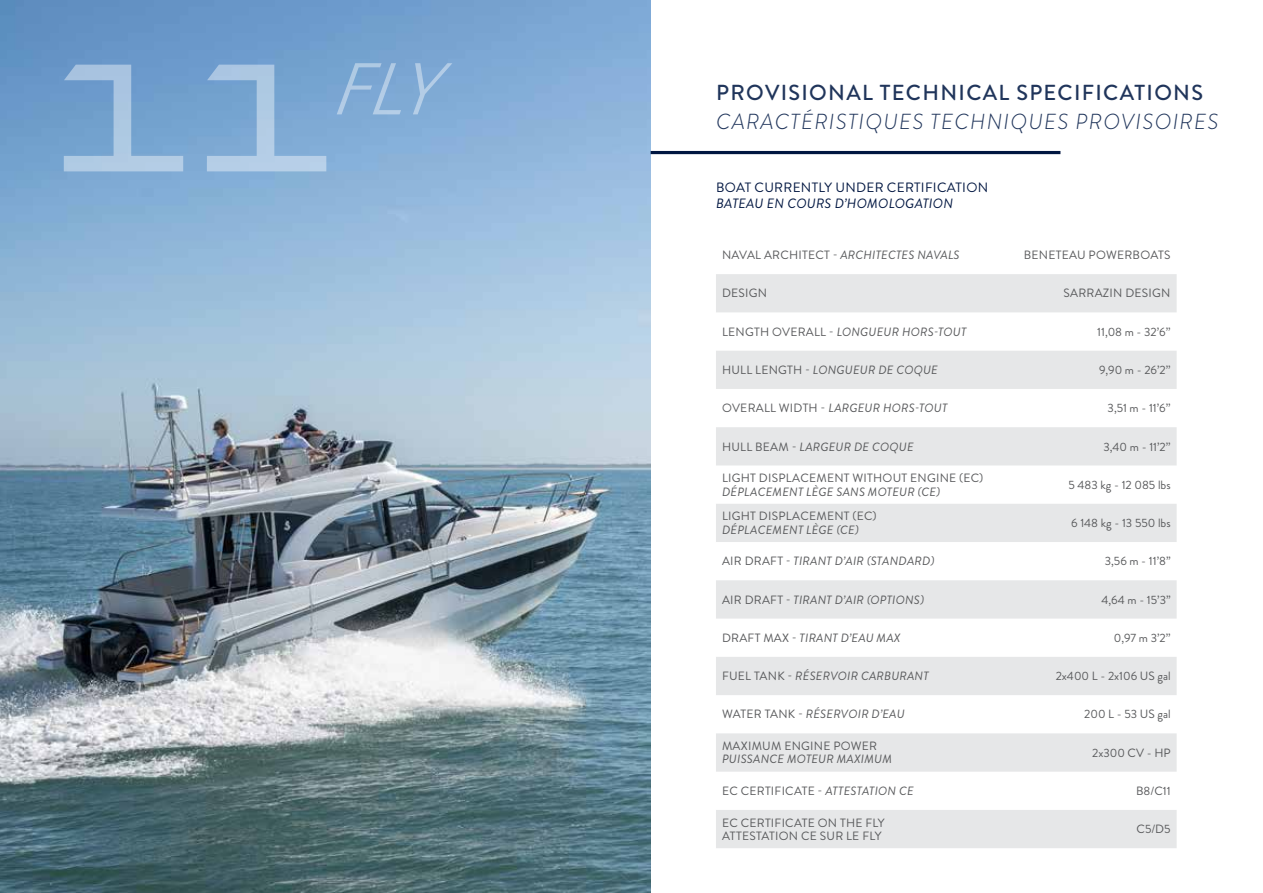
<style>
.page{position:relative;width:1263px;height:893px;background:#fff}
.page>*{position:absolute;margin:0;border:0;box-sizing:border-box;transform-origin:0 0}
.t1{font:italic 300 21.75px "Brandon Grotesque";letter-spacing:.06em;color:#20355b}
.t2{font:500 21.75px "Brandon Grotesque";letter-spacing:.06em;color:#20355b}
.t3{font:13.5px "Brandon Grotesque";letter-spacing:.02em;color:#001641}
.t4{font:italic 13.5px "Brandon Grotesque";letter-spacing:.02em;color:#001641}
.t5{font:italic 12px "Brandon Grotesque";letter-spacing:.02em;color:#58595b}
.t6{font:12px/13.5px "Brandon Grotesque";letter-spacing:.02em;color:#58595b}
.t7{font:12px "Brandon Grotesque";color:#58595b}
.s1{font-style:normal}
.s2{font-style:italic}
</style>
<div class="page">
<img style="left:0;top:0;width:651px;height:893px">
<svg style="left:716px;top:274px;width:461px;height:574px;fill:#e6e7e8"></svg>
<hr style="left:651px;top:151px;width:409px;height:3px;background:#001641">
<svg style="left:207px;top:65px;width:119px;height:106px;background:#8bb2d7"></svg>
<svg style="left:64px;top:65px;width:119px;height:106px;background:#84acd3"></svg>
<svg style="left:337px;top:63px;width:115px;height:51px;background:#86aed6"></svg>
<h1 class="t2" style="left:716px;top:78px;width:488px">PROVISIONAL TECHNICAL SPECIFICATIONS</h1>
<h1 class="t1" style="left:716px;top:106px;width:504px">CARACTÉRISTIQUES TECHNIQUES PROVISOIRES</h1>
<p class="t3" style="left:716px;top:178px;width:274px">BOAT CURRENTLY UNDER CERTIFICATION</p>
<p class="t4" style="left:716px;top:194px;width:238px">BATEAU EN COURS D’HOMOLOGATION</p>
<p class="t5" style="left:722px;top:247px;width:239px"><span class="s1">NAVAL ARCHITECT -</span> ARCHITECTES NAVALS</p>
<p class="t6" style="left:1024px;top:248px;width:148px">BENETEAU POWERBOATS</p>
<p class="t6" style="left:722px;top:287px;width:47px">DESIGN</p>
<p class="t6" style="left:1063px;top:287px;width:108px">SARRAZIN DESIGN</p>
<p class="t5" style="left:722px;top:323px;width:246px"><span class="s1">LENGTH OVERALL -</span> LONGUEUR HORS-TOUT</p>
<p class="t6" style="left:1097px;top:325px;width:75px">11,08 m - 32’6’’</p>
<p class="t5" style="left:722px;top:362px;width:217px"><span class="s1">HULL LENGTH -</span> LONGUEUR DE COQUE</p>
<p class="t6" style="left:1099px;top:363px;width:73px">9,90 m - 26’2’’</p>
<p class="t5" style="left:722px;top:400px;width:227px"><span class="s1">OVERALL WIDTH -</span> LARGEUR HORS-TOUT</p>
<p class="t6" style="left:1107px;top:402px;width:65px">3,51 m - 11’6’’</p>
<p class="t5" style="left:722px;top:438px;width:193px"><span class="s1">HULL BEAM -</span> LARGEUR DE COQUE</p>
<p class="t6" style="left:1103px;top:440px;width:69px">3,40 m - 11’2’’</p>
<p class="t6" style="left:722px;top:471px;width:263px">LIGHT DISPLACEMENT WITHOUT ENGINE (EC)</p>
<p class="t5" style="left:722px;top:483px;width:219px">DÉPLACEMENT LÈGE SANS MOTEUR (CE)</p>
<p class="t7" style="left:1068px;top:476px;width:104px">5 483 kg - 12 085 lbs</p>
<p class="t6" style="left:722px;top:510px;width:156px">LIGHT DISPLACEMENT (EC)</p>
<p class="t5" style="left:722px;top:521px;width:138px">DÉPLACEMENT LÈGE (CE)</p>
<p class="t7" style="left:1071px;top:515px;width:101px">6 148 kg - 13 550 lbs</p>
<p class="t5" style="left:722px;top:553px;width:214px"><span class="s1">AIR DRAFT -</span> TIRANT D’AIR (STANDARD)</p>
<p class="t6" style="left:1105px;top:555px;width:67px">3,56 m - 11’8”</p>
<p class="t5" style="left:722px;top:591px;width:203px"><span class="s1">AIR DRAFT -</span> TIRANT D’AIR (OPTIONS)</p>
<p class="t6" style="left:1101px;top:593px;width:71px">4,64 m - 15’3”</p>
<p class="t5" style="left:722px;top:630px;width:180px"><span class="s1">DRAFT MAX -</span> TIRANT D’EAU MAX</p>
<p class="t6" style="left:1114px;top:631px;width:58px">0,97 m 3’2’’</p>
<p class="t5" style="left:722px;top:668px;width:208px"><span class="s1">FUEL TANK -</span> RÉSERVOIR CARBURANT</p>
<p class="t7" style="left:1056px;top:668px;width:116px">2x400 L - 2x106 US gal</p>
<p class="t5" style="left:722px;top:706px;width:184px"><span class="s1">WATER TANK -</span> RÉSERVOIR D’EAU</p>
<p class="t7" style="left:1084px;top:706px;width:88px">200 L - 53 US gal</p>
<p class="t6" style="left:722px;top:739px;width:157px">MAXIMUM ENGINE POWER</p>
<p class="t5" style="left:722px;top:751px;width:171px">PUISSANCE MOTEUR MAXIMUM</p>
<p class="t7" style="left:1092px;top:744px;width:80px">2x300 CV - HP</p>
<p class="t6" style="left:722px;top:784px;width:193px">EC CERTIFICATE - <span class="s2">ATTESTATION CE</span></p>
<p class="t6" style="left:1136px;top:784px;width:36px">B8/C11</p>
<p class="t6" style="left:722px;top:816px;width:164px">EC CERTIFICATE ON THE FLY<br>ATTESTATION CE SUR LE FLY</p>
<p class="t6" style="left:1136px;top:823px;width:36px">C5/D5</p>
</div>
